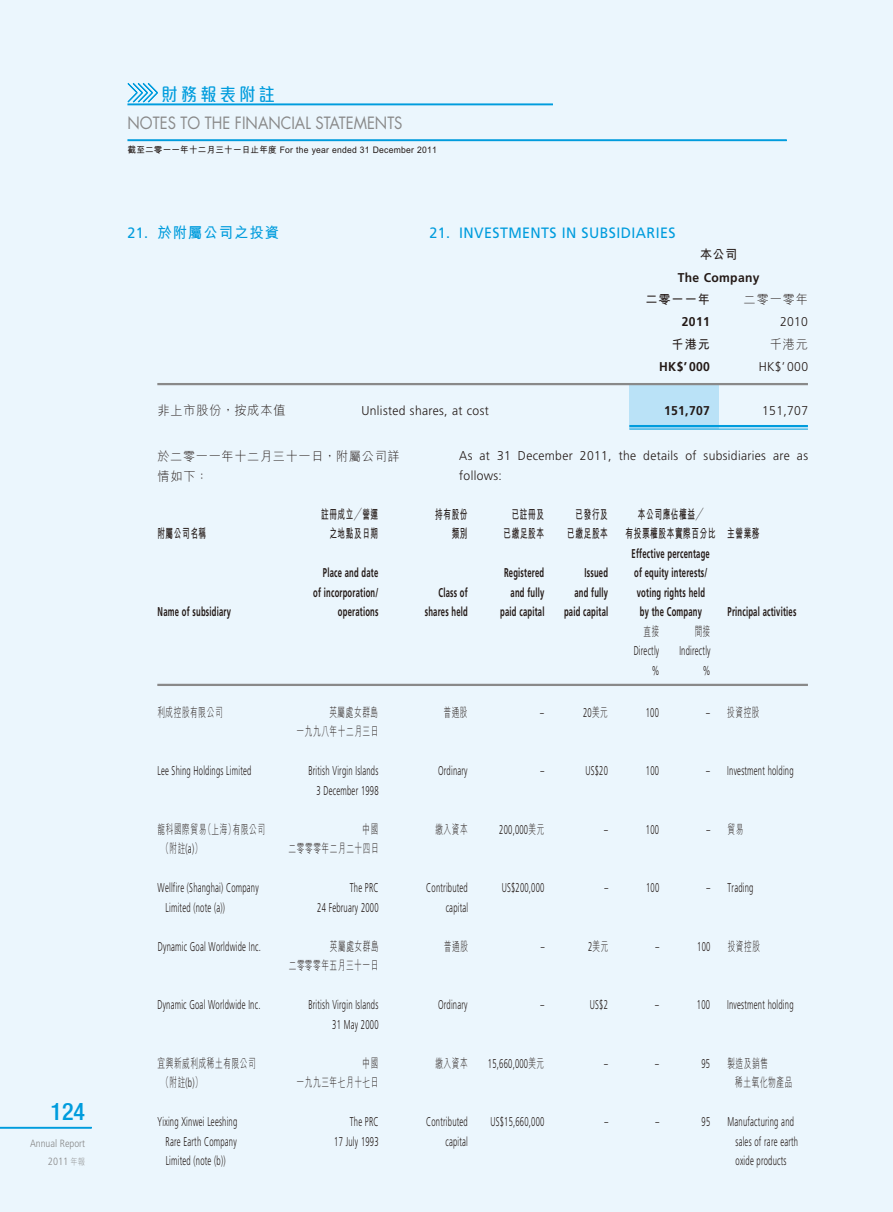
<style>
.page{position:relative;width:893px;height:1212px;background:#ebf6fd}
.page>*{position:absolute;margin:0;border:0;box-sizing:border-box;transform-origin:0 0}
.t1{font:500 condensed 24px "Helvetica Neue LT Std";color:#009cdd}
.t2{font:500 18px "M Elle HK";letter-spacing:.2em;color:#009cdd;scale:.9 1}
.t3{font:16.5px "Futura Std";color:#898989;scale:.9 1}
.t4{font:15px "Frutiger LT Std";letter-spacing:.03em;color:#009cdd;scale:.95 1}
.t5{font:700 15px "M Hei HK";letter-spacing:.08em;color:#009cdd;scale:.95 1}
.t6{font:300 12.75px "Frutiger LT Std";letter-spacing:.03em;color:#231916;scale:.6 1}
.t7{font:700 12.75px "Frutiger LT Std";letter-spacing:.03em;color:#231916;scale:.6 1}
.t8{font:300 12.75px "M Hei HK";letter-spacing:.08em;color:#231916;scale:.6 1}
.t9{font:300 12.75px/19.5px "Frutiger LT Std";letter-spacing:.03em;color:#231916;scale:.95 1}
.t10{font:700 12.75px "M Hei HK";letter-spacing:.08em;color:#231916;scale:.6 1}
.t11{font:700 12.75px "Frutiger LT Std";letter-spacing:.03em;color:#231916;scale:.95 1}
.t12{font:300 12.75px/19.5px "M Hei HK";letter-spacing:.06em;color:#231916;scale:.95 1}
.t13{font:300 12.75px "M Hei HK";letter-spacing:.08em;color:#231916;scale:.95 1}
.t14{font:700 12.75px "M Hei HK";letter-spacing:.08em;color:#231916;scale:.95 1}
.t15{font:300 condensed 10.5px/18px "Frutiger LT Std";color:#898989;text-align:right}
.t16{font:700 9px "M Hei HK";letter-spacing:.03em;color:#231916;scale:.95 1}
.s1{font-family:"M Hei HK";font-stretch:normal;font-size:9px}
.s2{font-family:"Frutiger LT Std";font-weight:400}
.s3{font-family:"M Hei HK"}
.s4{font-family:"Frutiger LT Std"}
</style>
<div class="page">
<svg style="left:0;top:1127px;width:92px;height:1px"></svg>
<div style="left:128px;top:104px;width:425px;height:1px;border:1px solid #009cdd"></div>
<div style="left:128px;top:139px;width:659px;height:2px;border:1px solid #009cdd"></div>
<svg style="left:127px;top:83px;width:31px;height:20px"></svg>
<div style="left:629px;top:385px;width:90px;height:43px;background:#bae2f7"></div>
<hr style="left:157px;top:383px;width:651px;height:2px;background:#898989">
<hr style="left:629px;top:425px;width:179px;height:2px;background:#009cdd">
<hr style="left:629px;top:429px;width:179px;height:1px;background:#009cdd">
<hr style="left:157px;top:684px;width:651px;height:2px;background:#898989">
<h1 class="t1" style="left:50px;top:1097px;width:36px">124</h1>
<p class="t15" style="left:30px;top:1135px;width:57px">Annual Report<br>2011 <span class="s1">年報</span></p>
<h2 class="t2" style="left:162px;top:82px;width:128px">財務報表附註</h2>
<p class="t3" style="left:128px;top:113px;width:307px">NOTES TO THE FINANCIAL STATEMENTS</p>
<p class="t16" style="left:128px;top:143px;width:327px">截至二零一一年十二月三十一日止年度 For the year ended 31 December 2011</p>
<p class="t5" style="left:128px;top:222px;width:161px"><span class="s2">21.</span> 於附屬公司之投資</p>
<p class="t4" style="left:429px;top:224px;width:260px">21. INVESTMENTS IN SUBSIDIARIES</p>
<p class="t14" style="left:700px;top:245px;width:40px">本公司</p>
<p class="t11" style="left:678px;top:270px;width:88px">The Company</p>
<p class="t14" style="left:645px;top:290px;width:69px">二零一一年</p>
<p class="t13" style="left:744px;top:290px;width:69px">二零一零年</p>
<p class="t11" style="left:682px;top:314px;width:31px">2011</p>
<p class="t9" style="left:780px;top:312px;width:31px">2010</p>
<p class="t14" style="left:672px;top:335px;width:42px">千港元</p>
<p class="t13" style="left:770px;top:335px;width:42px">千港元</p>
<p class="t11" style="left:659px;top:359px;width:55px">HK$’ 000</p>
<p class="t9" style="left:759px;top:357px;width:53px">HK$’ 000</p>
<p class="t13" style="left:157px;top:402px;width:137px">非上市股份，按成本值</p>
<p class="t9" style="left:361px;top:401px;width:135px">Unlisted shares, at cost</p>
<p class="t11" style="left:664px;top:403px;width:50px">151,707</p>
<p class="t9" style="left:762px;top:401px;width:50px">151,707</p>
<p class="t9" style="left:459px;top:446px;width:369px">As at 31 December 2011, the details of subsidiaries are as follows:</p>
<p class="t10" style="left:321px;top:505px;width:97px">註冊成立╱營運</p>
<p class="t10" style="left:435px;top:505px;width:55px">持有股份</p>
<p class="t10" style="left:512px;top:505px;width:55px">已註冊及</p>
<p class="t10" style="left:575px;top:505px;width:55px">已發行及</p>
<p class="t10" style="left:638px;top:505px;width:110px">本公司應佔權益╱</p>
<p class="t10" style="left:157px;top:524px;width:83px">附屬公司名稱</p>
<p class="t10" style="left:329px;top:524px;width:83px">之地點及日期</p>
<p class="t10" style="left:452px;top:524px;width:28px">類別</p>
<p class="t10" style="left:503px;top:524px;width:69px">已繳足股本</p>
<p class="t10" style="left:567px;top:524px;width:69px">已繳足股本</p>
<p class="t10" style="left:625px;top:524px;width:225px">有投票權股本實際百分比 主營業務</p>
<p class="t7" style="left:632px;top:546px;width:132px">Effective percentage</p>
<p class="t7" style="left:323px;top:565px;width:94px">Place and date</p>
<p class="t7" style="left:504px;top:565px;width:68px">Registered</p>
<p class="t7" style="left:584px;top:565px;width:41px">Issued</p>
<p class="t7" style="left:634px;top:565px;width:124px">of equity interests/</p>
<p class="t7" style="left:313px;top:585px;width:110px">of incorporation/</p>
<p class="t7" style="left:438px;top:585px;width:50px">Class of</p>
<p class="t7" style="left:511px;top:585px;width:58px">and fully</p>
<p class="t7" style="left:574px;top:585px;width:58px">and fully</p>
<p class="t7" style="left:637px;top:585px;width:115px">voting rights held</p>
<p class="t7" style="left:158px;top:604px;width:124px">Name of subsidiary</p>
<p class="t7" style="left:338px;top:604px;width:69px">operations</p>
<p class="t7" style="left:425px;top:604px;width:73px">shares held</p>
<p class="t7" style="left:500px;top:604px;width:75px">paid capital</p>
<p class="t7" style="left:564px;top:604px;width:75px">paid capital</p>
<p class="t7" style="left:640px;top:604px;width:105px">by the Company</p>
<p class="t7" style="left:728px;top:604px;width:116px">Principal activities</p>
<p class="t8" style="left:643px;top:622px;width:28px">直接</p>
<p class="t8" style="left:695px;top:622px;width:28px">間接</p>
<p class="t6" style="left:634px;top:644px;width:44px">Directly</p>
<p class="t6" style="left:679px;top:644px;width:54px">Indirectly</p>
<p class="t6" style="left:652px;top:663px;width:14px">%</p>
<p class="t6" style="left:703px;top:663px;width:14px">%</p>
<p class="t8" style="left:157px;top:703px;width:110px">利成控股有限公司</p>
<p class="t8" style="left:329px;top:703px;width:83px">英屬處女群島</p>
<p class="t8" style="left:443px;top:703px;width:42px">普通股</p>
<p class="t6" style="left:540px;top:705px;width:8px">–</p>
<p class="t6" style="left:583px;top:705px;width:43px">20<span class="s3">美元</span></p>
<p class="t6" style="left:646px;top:705px;width:23px">100</p>
<p class="t8" style="left:706px;top:703px;width:91px"><span class="s4">–</span> 投資控股</p>
<p class="t8" style="left:297px;top:723px;width:138px">一九九八年十二月三日</p>
<p class="t6" style="left:157px;top:764px;width:158px">Lee Shing Holdings Limited</p>
<p class="t6" style="left:308px;top:764px;width:118px">British Virgin Islands</p>
<p class="t6" style="left:438px;top:764px;width:51px">Ordinary</p>
<p class="t6" style="left:540px;top:764px;width:8px">–</p>
<p class="t6" style="left:585px;top:764px;width:39px">US$20</p>
<p class="t6" style="left:646px;top:764px;width:23px">100</p>
<p class="t6" style="left:706px;top:764px;width:147px">– Investment holding</p>
<p class="t6" style="left:317px;top:783px;width:105px">3 December 1998</p>
<p class="t8" style="left:158px;top:820px;width:181px">龍科國際貿易（上海）有限公司</p>
<p class="t8" style="left:363px;top:820px;width:28px">中國</p>
<p class="t8" style="left:435px;top:820px;width:55px">繳入資本</p>
<p class="t6" style="left:499px;top:822px;width:77px">200,000<span class="s3">美元</span></p>
<p class="t6" style="left:604px;top:822px;width:8px">–</p>
<p class="t6" style="left:646px;top:822px;width:23px">100</p>
<p class="t8" style="left:706px;top:820px;width:63px"><span class="s4">–</span> 貿易</p>
<p class="t8" style="left:162px;top:840px;width:69px">（附註<span class="s4">(a)</span>）</p>
<p class="t8" style="left:289px;top:840px;width:152px">二零零零年二月二十四日</p>
<p class="t6" style="left:158px;top:881px;width:170px">Wellfire (Shanghai) Company</p>
<p class="t6" style="left:350px;top:881px;width:49px">The PRC</p>
<p class="t6" style="left:426px;top:881px;width:71px">Contributed</p>
<p class="t6" style="left:502px;top:881px;width:73px">US$200,000</p>
<p class="t6" style="left:604px;top:881px;width:8px">–</p>
<p class="t6" style="left:646px;top:881px;width:23px">100</p>
<p class="t6" style="left:706px;top:881px;width:80px">– Trading</p>
<p class="t6" style="left:166px;top:900px;width:100px">Limited (note (a))</p>
<p class="t6" style="left:317px;top:900px;width:104px">24 February 2000</p>
<p class="t6" style="left:446px;top:900px;width:39px">capital</p>
<p class="t6" style="left:158px;top:939px;width:173px">Dynamic Goal Worldwide Inc.</p>
<p class="t8" style="left:330px;top:937px;width:83px">英屬處女群島</p>
<p class="t8" style="left:444px;top:937px;width:42px">普通股</p>
<p class="t6" style="left:541px;top:939px;width:8px">–</p>
<p class="t8" style="left:588px;top:937px;width:35px"><span class="s4">2</span>美元</p>
<p class="t6" style="left:656px;top:939px;width:8px">–</p>
<p class="t6" style="left:697px;top:939px;width:23px">100</p>
<p class="t8" style="left:728px;top:937px;width:55px">投資控股</p>
<p class="t8" style="left:289px;top:957px;width:151px">二零零零年五月三十一日</p>
<p class="t6" style="left:157px;top:998px;width:173px">Dynamic Goal Worldwide Inc.</p>
<p class="t6" style="left:308px;top:998px;width:118px">British Virgin Islands</p>
<p class="t6" style="left:438px;top:998px;width:51px">Ordinary</p>
<p class="t6" style="left:540px;top:998px;width:8px">–</p>
<p class="t6" style="left:590px;top:998px;width:32px">US$2</p>
<p class="t6" style="left:655px;top:998px;width:8px">–</p>
<p class="t6" style="left:697px;top:998px;width:23px">100</p>
<p class="t6" style="left:727px;top:998px;width:112px">Investment holding</p>
<p class="t6" style="left:332px;top:1017px;width:79px">31 May 2000</p>
<p class="t8" style="left:157px;top:1054px;width:165px">宜興新威利成稀土有限公司</p>
<p class="t8" style="left:363px;top:1054px;width:28px">中國</p>
<p class="t8" style="left:435px;top:1054px;width:55px">繳入資本</p>
<p class="t6" style="left:488px;top:1056px;width:95px">15,660,000<span class="s3">美元</span></p>
<p class="t6" style="left:604px;top:1056px;width:8px">–</p>
<p class="t6" style="left:655px;top:1056px;width:8px">–</p>
<p class="t6" style="left:701px;top:1056px;width:16px">95</p>
<p class="t8" style="left:727px;top:1054px;width:69px">製造及銷售</p>
<p class="t8" style="left:162px;top:1074px;width:69px">（附註<span class="s4">(b)</span>）</p>
<p class="t8" style="left:297px;top:1074px;width:138px">一九九三年七月十七日</p>
<p class="t8" style="left:735px;top:1074px;width:97px">稀土氧化物產品</p>
<p class="t6" style="left:158px;top:1115px;width:134px">Yixing Xinwei Leeshing</p>
<p class="t6" style="left:350px;top:1115px;width:49px">The PRC</p>
<p class="t6" style="left:426px;top:1115px;width:71px">Contributed</p>
<p class="t6" style="left:490px;top:1115px;width:92px">US$15,660,000</p>
<p class="t6" style="left:604px;top:1115px;width:8px">–</p>
<p class="t6" style="left:655px;top:1115px;width:8px">–</p>
<p class="t6" style="left:702px;top:1115px;width:16px">95</p>
<p class="t6" style="left:727px;top:1115px;width:112px">Manufacturing and</p>
<p class="t6" style="left:166px;top:1134px;width:120px">Rare Earth Company</p>
<p class="t6" style="left:334px;top:1134px;width:76px">17 July 1993</p>
<p class="t6" style="left:445px;top:1134px;width:39px">capital</p>
<p class="t6" style="left:735px;top:1134px;width:106px">sales of rare earth</p>
<p class="t6" style="left:166px;top:1154px;width:101px">Limited (note (b))</p>
<p class="t6" style="left:736px;top:1154px;width:87px">oxide products</p>
<p class="t12" style="left:157px;top:446px;width:257px">於二零一一年十二月三十一日，附屬公司詳情如下：</p>
</div>
